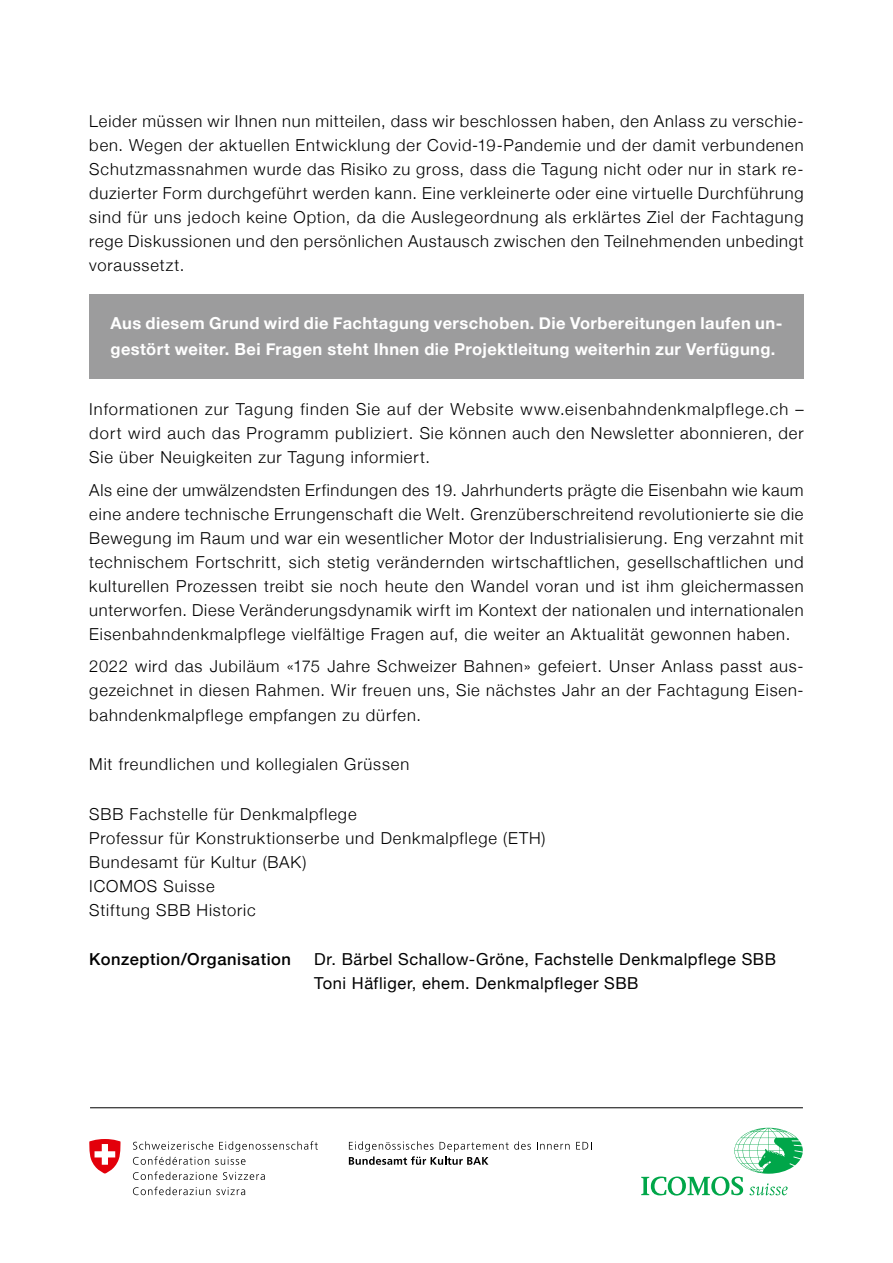
<style>
.page{position:relative;width:893px;height:1263px;background:#fff}
.page>*{position:absolute;margin:0;border:0;box-sizing:border-box;transform-origin:0 0}
.t1{font:300 16.5px/24px "Helvetica Neue";letter-spacing:.055em;color:#000;text-align:justify}
.t2{font:700 16.5px/25.5px "Helvetica Neue";letter-spacing:.025em;color:#fff}
.t3{font:16.5px/24px "Helvetica Neue";letter-spacing:.035em;color:#000}
.t4{font:500 16.5px "Helvetica Neue";letter-spacing:.035em;color:#000}
</style>
<div class="page">
<svg style="left:641px;top:1128px;width:162px;height:67px"></svg>
<svg style="left:537px;top:1142px;width:33px;height:8px"></svg>
<svg style="left:576px;top:1142px;width:16px;height:7px"></svg>
<svg style="left:349px;top:1141px;width:182px;height:24px"></svg>
<svg style="left:133px;top:1141px;width:185px;height:24px"></svg>
<svg style="left:133px;top:1171px;width:84px;height:9px"></svg>
<svg style="left:223px;top:1172px;width:42px;height:8px"></svg>
<svg style="left:133px;top:1187px;width:77px;height:8px"></svg>
<svg style="left:216px;top:1187px;width:29px;height:8px"></svg>
<svg style="left:89px;top:1139px;width:32px;height:34px"></svg>
<hr style="left:90px;top:1107px;width:713px;height:1px;background:#000">
<div style="left:89px;top:294px;width:715px;height:84px;background:#9c9c9d"></div>
<p class="t1" style="left:89px;top:107px;width:716px">Leider müssen wir Ihnen nun mitteilen, dass wir beschlossen haben, den Anlass zu verschie&shy;ben. Wegen der aktuellen Entwicklung der Covid-19-Pandemie und der damit verbundenen Schutzmassnahmen wurde das Risiko zu gross, dass die Tagung nicht oder nur in stark re&shy;duzierter Form durchgeführt werden kann. Eine verkleinerte oder eine virtuelle Durchführung sind für uns jedoch keine Option, da die Auslegeordnung als erklärtes Ziel der Fachtagung rege Diskussionen und den persönlichen Austausch zwischen den Teilnehmenden unbedingt voraussetzt.</p>
<p class="t2" style="left:111px;top:311px;width:673px">Aus diesem Grund wird die Fachtagung verschoben. Die Vorbereitungen laufen un&shy;gestört weiter. Bei Fragen steht Ihnen die Projektleitung weiterhin zur Verfügung.</p>
<p class="t1" style="left:89px;top:396px;width:716px">Informationen zur Tagung finden Sie auf der Website www.eisenbahndenkmalpflege.ch – dort wird auch das Programm publiziert. Sie können auch den Newsletter abonnieren, der Sie über Neuigkeiten zur Tagung informiert.</p>
<p class="t1" style="left:89px;top:477px;width:716px">Als eine der umwälzendsten Erfindungen des 19. Jahrhunderts prägte die Eisenbahn wie kaum eine andere technische Errungenschaft die Welt. Grenzüberschreitend revolutionierte sie die Bewegung im Raum und war ein wesentlicher Motor der Industrialisierung. Eng verzahnt mit technischem Fortschritt, sich stetig verändernden wirtschaftlichen, gesellschaftlichen und kulturellen Prozessen treibt sie noch heute den Wandel voran und ist ihm gleichermassen unterworfen. Diese Veränderungsdynamik wirft im Kontext der nationalen und internationalen Eisenbahndenkmalpflege vielfältige Fragen auf, die weiter an Aktualität gewonnen haben.</p>
<p class="t1" style="left:89px;top:653px;width:716px">2022 wird das Jubiläum «175 Jahre Schweizer Bahnen» gefeiert. Unser Anlass passt aus&shy;gezeichnet in diesen Rahmen. Wir freuen uns, Sie nächstes Jahr an der Fachtagung Eisen&shy;bahndenkmalpflege empfangen zu dürfen.</p>
<p class="t1" style="left:89px;top:751px;width:322px">Mit freundlichen und kollegialen Grüssen</p>
<p class="t1" style="left:89px;top:800px;width:458px;text-align:left">SBB Fachstelle für Denkmalpflege<br>Professur für Konstruktionserbe und Denkmalpflege (ETH)<br>Bundesamt für Kultur (BAK)<br>ICOMOS Suisse<br>Stiftung SBB Historic</p>
<p class="t4" style="left:89px;top:946px;width:203px">Konzeption/Organisation</p>
<p class="t3" style="left:314px;top:948px;width:463px">Dr. Bärbel Schallow-Gröne, Fachstelle Denkmalpflege SBB<br>Toni Häfliger, ehem. Denkmalpfleger SBB</p>
</div>
